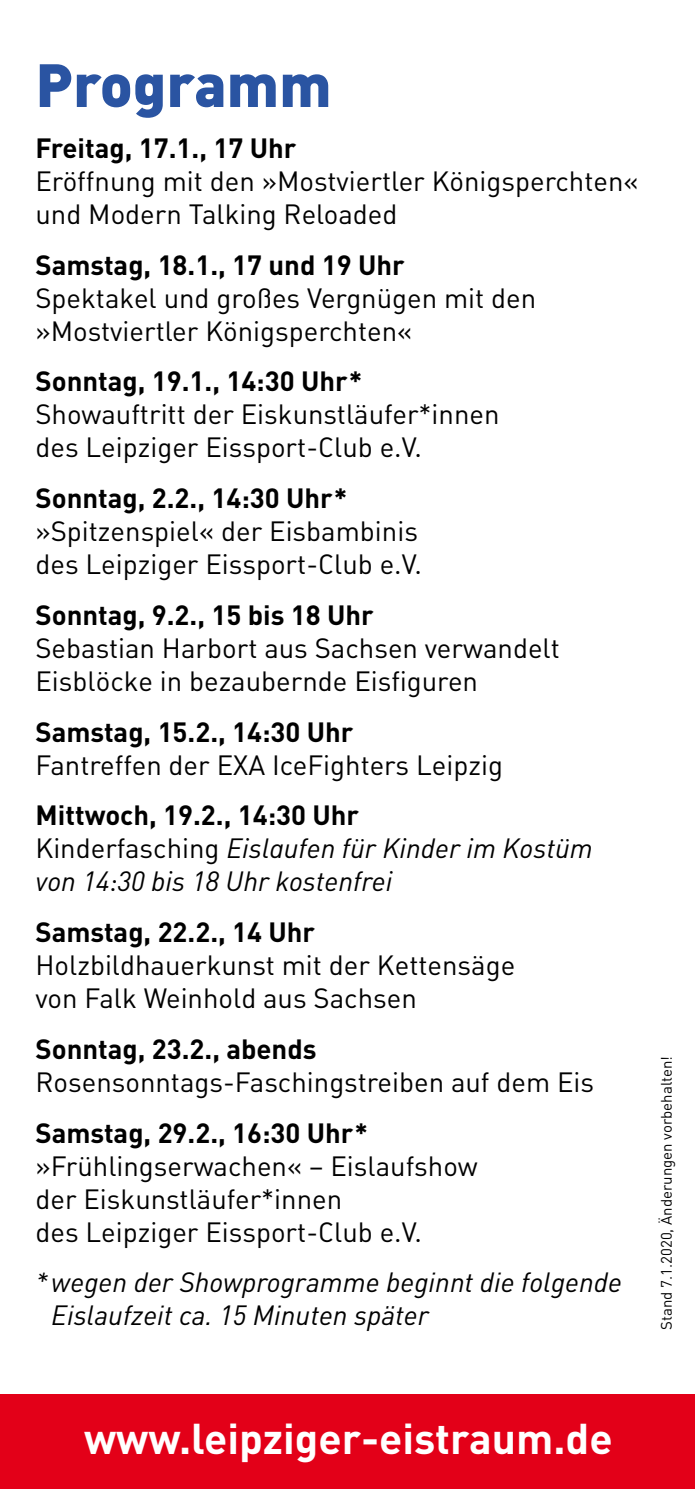
<style>
.page{position:relative;width:695px;height:1489px;background:#fff}
.page>*{position:absolute;margin:0;border:0;box-sizing:border-box;transform-origin:0 0}
.t1{font:60px "DIN Black Alternate";color:#2a54a2}
.t2{font:700 42.5px "DIN";color:#fff}
.t3{font:27.5px/33px "DIN Regular Alternate";color:#000}
.t4{font:700 27.5px "DIN";color:#000}
.t5{font:italic 27.5px/33px "DIN";color:#000}
.t6{font:27.5px/33px "DIN Regular Italic Alt";color:#000}
.t7{font:15px "DIN";color:#000}
.s1{font-family:"DIN Regular Alternate"}
.s2{font-family:"DIN";font-style:italic}
</style>
<div class="page">
<div style="left:0;top:1393px;width:694px;height:95px;background:#e30018"></div>
<h1 class="t1" style="left:35px;top:45px;width:297px">Programm</h1>
<p class="t4" style="left:35px;top:130px;width:262px">Freitag, 17.1., 17 Uhr</p>
<p class="t3" style="left:35px;top:164px;width:604px">Eröffnung mit den »Mostviertler Königsperchten« und Modern Talking Reloaded</p>
<p class="t4" style="left:35px;top:246px;width:370px">Samstag, 18.1., 17 und 19 Uhr</p>
<p class="t3" style="left:35px;top:280px;width:502px">Spektakel und großes Vergnügen mit den »Mostviertler Königsperchten«</p>
<p class="t4" style="left:35px;top:363px;width:328px">Sonntag, 19.1., 14:30 Uhr*</p>
<p class="t3" style="left:35px;top:397px;width:465px">Showauftritt der Eiskunstläufer*innen des Leipziger Eissport-Club e.V.</p>
<p class="t4" style="left:35px;top:480px;width:313px">Sonntag, 2.2., 14:30 Uhr*</p>
<p class="t3" style="left:35px;top:514px;width:388px">»Spitzenspiel« der Eisbambinis des Leipziger Eissport-Club e.V.</p>
<p class="t4" style="left:35px;top:597px;width:340px">Sonntag, 9.2., 15 bis 18 Uhr</p>
<p class="t3" style="left:35px;top:631px;width:526px">Sebastian Harbort aus Sachsen verwandelt<br>Eisblöcke in bezaubernde Eisfiguren</p>
<p class="t4" style="left:35px;top:713px;width:319px">Samstag, 15.2., 14:30 Uhr</p>
<p class="t3" style="left:35px;top:747px;width:469px">Fantreffen der EXA IceFighters Leipzig</p>
<p class="t4" style="left:35px;top:797px;width:325px">Mittwoch, 19.2., 14:30 Uhr</p>
<p class="t6" style="left:35px;top:831px;width:559px"><span class="s1">Kinderfasching</span> Eislaufen für Kinder im Kostüm von <span class="s2">14</span>:<span class="s2">30</span> bis <span class="s2">18</span> Uhr kostenfrei</p>
<p class="t4" style="left:35px;top:914px;width:281px">Samstag, 22.2., 14 Uhr</p>
<p class="t3" style="left:35px;top:948px;width:481px">Holzbildhauerkunst mit der Kettensäge von Falk Weinhold aus Sachsen</p>
<p class="t4" style="left:35px;top:1030px;width:282px">Sonntag, 23.2., abends</p>
<p class="t3" style="left:35px;top:1064px;width:560px">Rosensonntags-Faschingstreiben auf dem Eis</p>
<p class="t4" style="left:35px;top:1114px;width:334px">Samstag, 29.2., 16:30 Uhr*</p>
<p class="t3" style="left:35px;top:1148px;width:443px">»Frühlingserwachen« – Eislaufshow der Eiskunstläufer*innen<br>des Leipziger Eissport-Club e.V.</p>
<p class="t5" style="left:51px;top:1265px;width:572px;text-indent:-16px">* wegen der Showprogramme beginnt die folgende<br>Eislaufzeit ca. 15 Minuten später</p>
<p class="t7" style="left:656px;top:1329px;width:275px;rotate:-90deg">Stand 7.1.2020, Änderungen vorbehalten!</p>
<h2 class="t2" style="left:84px;top:1410px;width:530px">www.leipziger-eistraum.de</h2>
</div>
